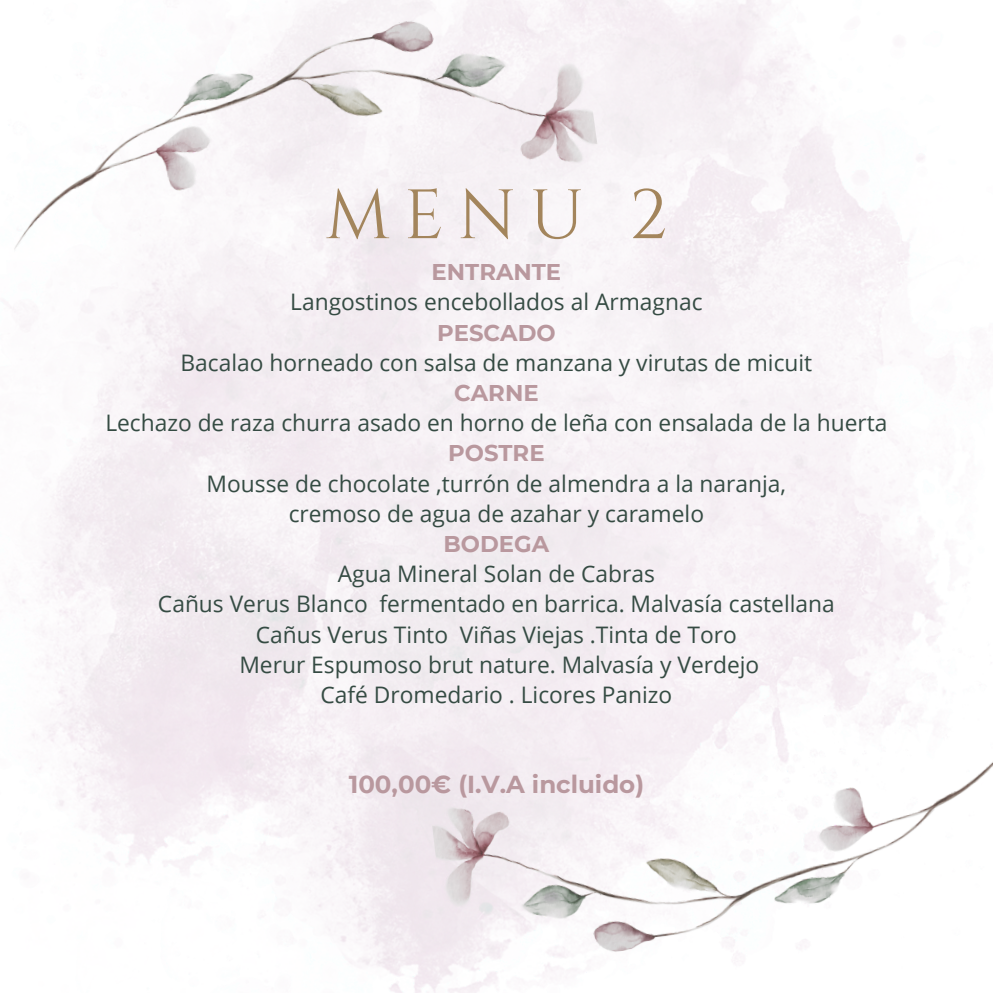
<style>
.page{position:relative;width:993px;height:993px;background:#fff}
.page>*{position:absolute;margin:0;border:0;box-sizing:border-box;transform-origin:0 0}
.t1{font:69.65px "Cinzel";color:#a3855c}
.t2{font:700 24.5px "Montserrat";color:#b9989e}
.t3{font:22.75px "Open Sans";color:#354b43}
.t4{font:700 22.75px "Montserrat";color:#b9989e}
</style>
<div class="page">
<img style="left:0;top:0;width:602px;height:259px">
<img style="left:428px;top:721px;width:564px;height:249px">
<p class="t1" style="left:325px;top:170px;width:343px">MENU 2</p>
<p class="t4" style="left:431px;top:258px;width:131px">ENTRANTE</p>
<p class="t3" style="left:290px;top:286px;width:413px">Langostinos encebollados al Armagnac</p>
<p class="t4" style="left:437px;top:318px;width:120px">PESCADO</p>
<p class="t3" style="left:180px;top:346px;width:633px">Bacalao horneado con salsa de manzana y virutas de micuit</p>
<p class="t4" style="left:454px;top:379px;width:86px">CARNE</p>
<p class="t3" style="left:105px;top:407px;width:783px">Lechazo de raza churra asado en horno de leña con ensalada de la huerta</p>
<p class="t4" style="left:448px;top:439px;width:98px">POSTRE</p>
<p class="t3" style="left:206px;top:467px;width:581px">Mousse de chocolate ,turrón de almendra a la naranja,</p>
<p class="t3" style="left:289px;top:497px;width:417px">cremoso de agua de azahar y caramelo</p>
<p class="t4" style="left:443px;top:530px;width:107px">BODEGA</p>
<p class="t3" style="left:338px;top:557px;width:318px">Agua Mineral Solan de Cabras</p>
<p class="t3" style="left:158px;top:588px;width:678px">Cañus Verus Blanco fermentado en barrica. Malvasía castellana</p>
<p class="t3" style="left:256px;top:618px;width:482px">Cañus Verus Tinto Viñas Viejas .Tinta de Toro</p>
<p class="t3" style="left:239px;top:648px;width:521px">Merur Espumoso brut nature. Malvasía y Verdejo</p>
<p class="t3" style="left:320px;top:678px;width:353px">Café Dromedario . Licores Panizo</p>
<h2 class="t2" style="left:348px;top:769px;width:297px">100,00€ (I.V.A incluido)</h2>
</div>
